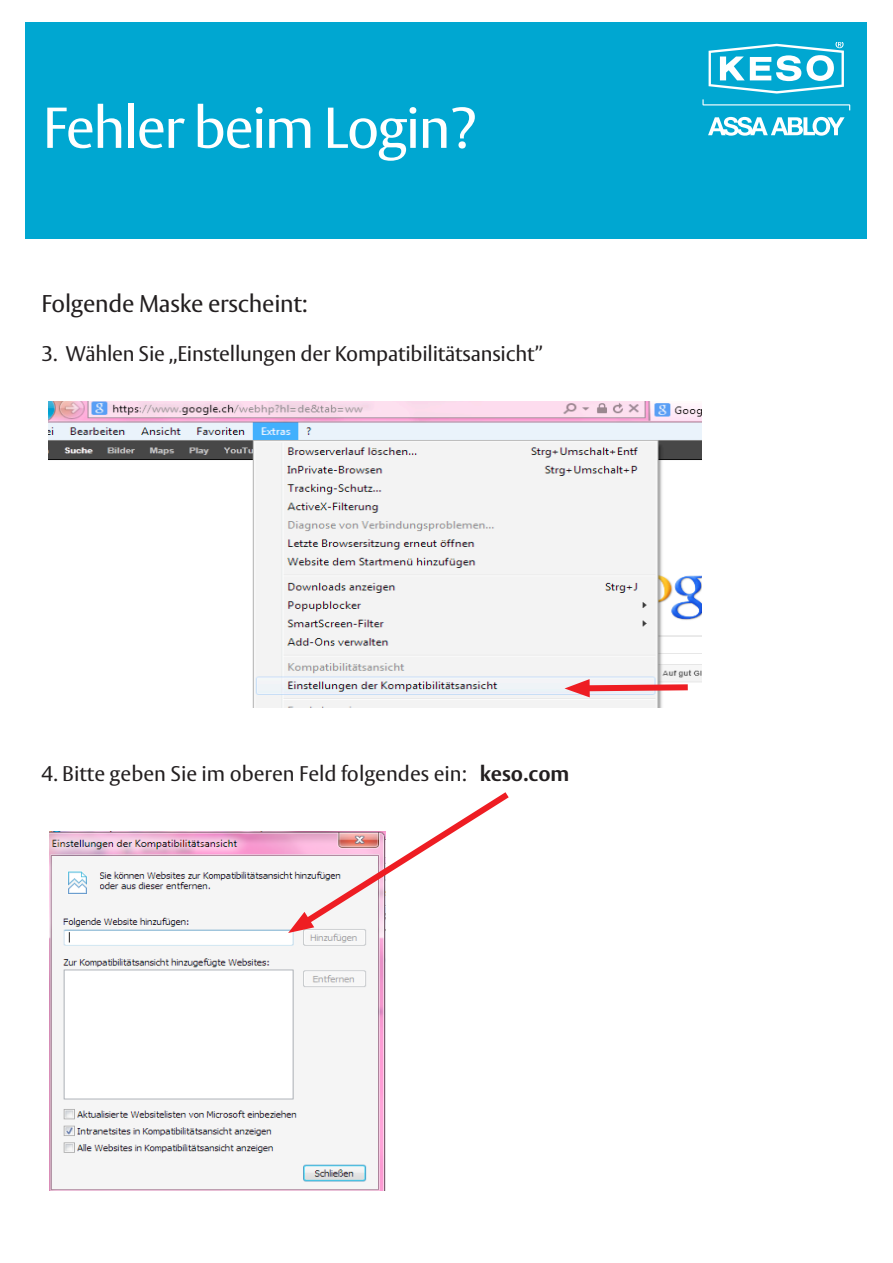
<style>
.page{position:relative;width:893px;height:1263px;background:#fff}
.page>*{position:absolute;margin:0;border:0;box-sizing:border-box;transform-origin:0 0}
.t1{font:57px "ASSA Vesta";letter-spacing:-.03em;color:#fff}
.t2{font:24px "ASSA Vesta";letter-spacing:-.01em;color:#231f20}
.t3{font:21px "ASSA Vesta";letter-spacing:-.01em;color:#231f20}
.s1{font-weight:700}
</style>
<div class="page">
<div style="left:26px;top:22px;width:841px;height:216px;background:#00a7d1"></div>
<img style="left:49px;top:831px;width:337px;height:360px">
<img style="left:48px;top:401px;width:654px;height:307px">
<svg style="left:564px;top:679px;width:130px;height:18px"></svg>
<svg style="left:288px;top:792px;width:221px;height:141px"></svg>
<svg style="left:702px;top:43px;width:148px;height:93px"></svg>
<h1 class="t1" style="left:43px;top:93px;width:436px">Fehler beim Login?</h1>
<p class="t2" style="left:41px;top:289px;width:268px">Folgende Maske erscheint:</p>
<p class="t3" style="left:41px;top:341px;width:503px">3. Wählen Sie ,,Einstellungen der Kompatibilitätsansicht”</p>
<p class="t3" style="left:41px;top:760px;width:529px">4. Bitte geben Sie im oberen Feld folgendes ein: <span class="s1">keso.com</span></p>
</div>
